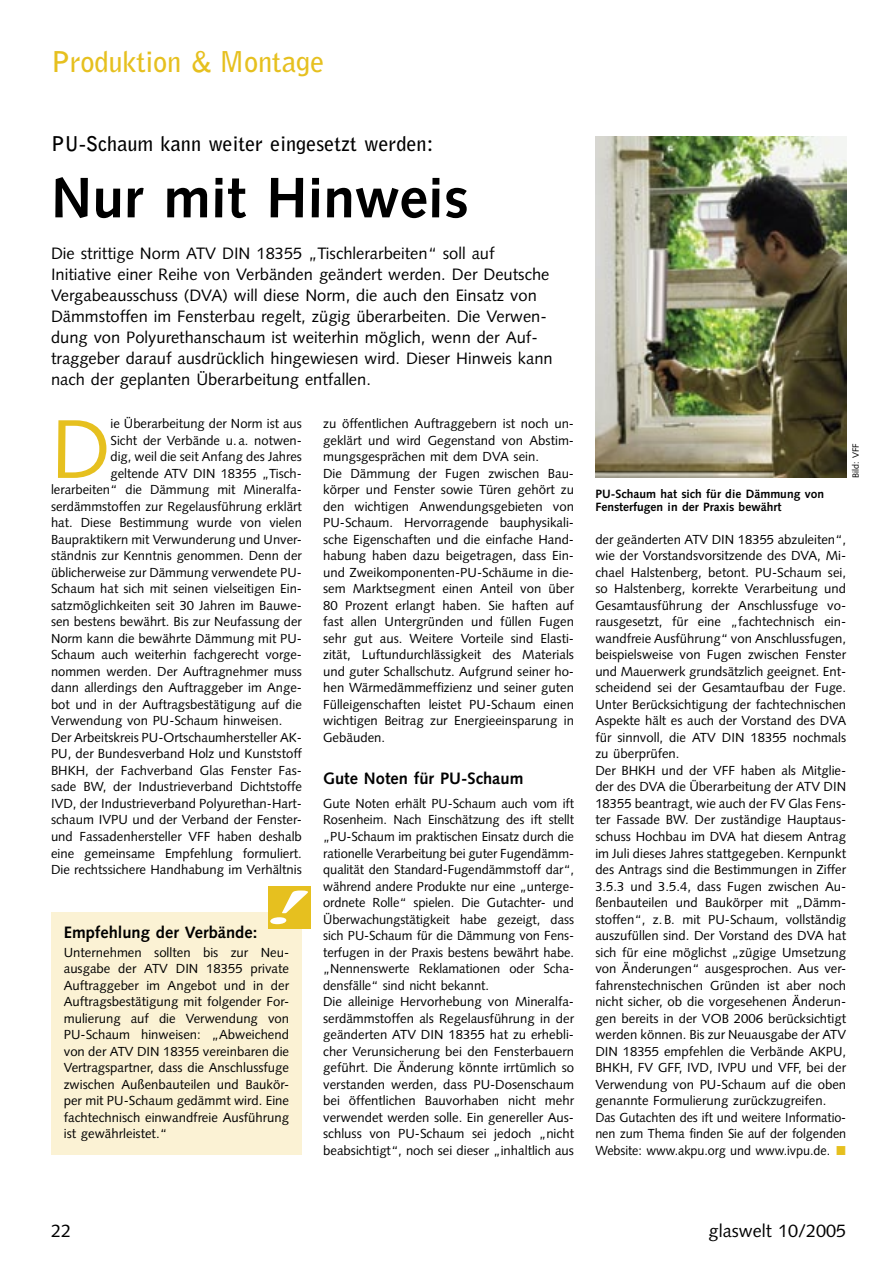
<style>
.page{position:relative;width:893px;height:1263px;background:#fff}
.page>*{position:absolute;margin:0;border:0;box-sizing:border-box;transform-origin:0 0}
.GW_Grundtext_mit_Initial{font:83.25px "Syntax LT Std";color:#e6c01f}
.GW_Headline_38p{font:700 57px "Syntax LT Std";color:#000}
.GW_Rubriken{font:700 28.5px "Bell Gothic Std";letter-spacing:-.01em;color:#e6c01f}
.GW_DZ_schwarz{font:700 20.25px "Bell Gothic Std";color:#000}
.t1{font:18px "Syntax LT Std";color:#000}
.GW_Vorspann_11_14{font:16.5px/21px "Syntax LT Std";color:#000}
.GW_Infokasten_Überschrift{font:700 16.5px "Syntax LT Std";color:#000}
.GW_Zwischenüberschrift_11_14{font:700 16.5px "Syntax LT Std";color:#000}
.GW_Grundtext_8_75_11{font:13.2px/16.5px "Syntax LT Std";color:#000;text-align:justify}
.GW_Grundtext_mit_Initial-2{font:13.2px "Syntax LT Std";color:#000}
.GW_Grundtext_8_75_11-2{font:13.2px/16.5px "Syntax LT Std";color:#000;text-align:justify;scale:.96 1}
.GW_BU_8_9{font:700 12px/13.5px "Syntax LT Std";color:#000}
.GW_Bildvermerk{font:9px "Syntax LT Std";color:#000}
.s1{color:#e6c01f}
</style>
<div class="page">
<img style="left:595px;top:136px;width:251px;height:342px">
<div style="left:51px;top:912px;width:251px;height:242px;background:#fbf2d4"></div>
<div style="left:268px;top:886px;width:42px;height:43px;background:#e6c01f"></div>
<svg style="left:270px;top:890px;width:38px;height:34px"></svg>
<p class="GW_Rubriken" style="left:51px;top:45px;width:275px">Produktion &amp; Montage</p>
<p class="GW_DZ_schwarz" style="left:51px;top:132px;width:384px">PU-Schaum kann weiter eingesetzt werden:</p>
<p class="GW_Headline_38p" style="left:51px;top:165px;width:419px">Nur mit Hinweis</p>
<p class="GW_Vorspann_11_14" style="left:51px;top:243px;width:503px">Die strittige Norm ATV DIN 18355 „Tischlerarbeiten“ soll auf Initiative einer Reihe von Verbänden geändert werden. Der Deutsche Vergabeausschuss (DVA) will diese Norm, die auch den Einsatz von Dämmstoffen im Fensterbau regelt, zügig überarbeiten. Die Verwen&shy;dung von Polyurethanschaum ist weiterhin möglich, wenn der Auf&shy;traggeber darauf ausdrücklich hingewiesen wird. Dieser Hinweis kann nach der geplanten Überarbeitung entfallen.</p>
<p class="GW_Grundtext_mit_Initial" style="left:51px;top:400px;width:61px">D</p>
<p class="GW_Grundtext_mit_Initial-2" style="left:111px;top:416px;width:193px">ie Überarbeitung der Norm ist aus</p>
<p class="GW_Grundtext_mit_Initial-2" style="left:111px;top:432px;width:193px">Sicht der Verbände u. a. notwen-</p>
<p class="GW_Grundtext_mit_Initial-2" style="left:111px;top:449px;width:193px">dig, weil die seit Anfang des Jahres</p>
<p class="GW_Grundtext_mit_Initial-2" style="left:111px;top:465px;width:193px">geltende ATV DIN 18355 „Tisch-</p>
<p class="GW_Grundtext_mit_Initial-2" style="left:51px;top:482px;width:252px">lerarbeiten“ die Dämmung mit Mineralfa-</p>
<p class="GW_Grundtext_mit_Initial-2" style="left:51px;top:498px;width:252px">serdämmstoffen zur Regelausführung erklärt</p>
<p class="GW_Grundtext_mit_Initial-2" style="left:51px;top:515px;width:252px">hat. Diese Bestimmung wurde von vielen</p>
<p class="GW_Grundtext_mit_Initial-2" style="left:51px;top:531px;width:252px">Baupraktikern mit Verwunderung und Unver-</p>
<p class="GW_Grundtext_mit_Initial-2" style="left:51px;top:548px;width:252px">ständnis zur Kenntnis genommen. Denn der</p>
<p class="GW_Grundtext_mit_Initial-2" style="left:51px;top:564px;width:252px">üblicherweise zur Dämmung verwendete PU-</p>
<p class="GW_Grundtext_mit_Initial-2" style="left:51px;top:581px;width:252px">Schaum hat sich mit seinen vielseitigen Ein-</p>
<p class="GW_Grundtext_mit_Initial-2" style="left:51px;top:597px;width:252px">satzmöglichkeiten seit 30 Jahren im Bauwe-</p>
<p class="GW_Grundtext_mit_Initial-2" style="left:51px;top:614px;width:252px">sen bestens bewährt. Bis zur Neufassung der</p>
<p class="GW_Grundtext_mit_Initial-2" style="left:51px;top:630px;width:252px">Norm kann die bewährte Dämmung mit PU-</p>
<p class="GW_Grundtext_mit_Initial-2" style="left:51px;top:647px;width:252px">Schaum auch weiterhin fachgerecht vorge-</p>
<p class="GW_Grundtext_mit_Initial-2" style="left:51px;top:663px;width:252px">nommen werden. Der Auftragnehmer muss</p>
<p class="GW_Grundtext_mit_Initial-2" style="left:51px;top:680px;width:252px">dann allerdings den Auftraggeber im Ange-</p>
<p class="GW_Grundtext_mit_Initial-2" style="left:51px;top:697px;width:252px">bot und in der Auftragsbestätigung auf die</p>
<p class="GW_Grundtext_mit_Initial-2" style="left:51px;top:713px;width:233px">Verwendung von PU-Schaum hinweisen.</p>
<p class="GW_Grundtext_8_75_11" style="left:51px;top:729px;width:252px">Der Arbeitskreis PU-Ortschaumhersteller AK-PU, der Bundesverband Holz und Kunststoff BHKH, der Fachverband Glas Fenster Fas&shy;sade BW, der Industrieverband Dichtstoffe IVD, der Industrieverband Polyurethan-Hart&shy;schaum IVPU und der Verband der Fenster&shy;und Fassadenhersteller VFF haben deshalb eine gemeinsame Empfehlung formuliert.<br>Die rechtssichere Handhabung im Verhältnis</p>
<p class="GW_Infokasten_Überschrift" style="left:64px;top:922px;width:195px">Empfehlung der Verbände:</p>
<p class="GW_Grundtext_8_75_11" style="left:64px;top:944px;width:227px">Unternehmen sollten bis zur Neu&shy;ausgabe der ATV DIN 18355 private Auftraggeber im Angebot und in der Auftragsbestätigung mit folgender For&shy;mulierung auf die Verwendung von PU-Schaum hinweisen: „Abweichend von der ATV DIN 18355 vereinbaren die Vertragspartner, dass die Anschlussfuge zwischen Außenbauteilen und Baukör&shy;per mit PU-Schaum gedämmt wird. Eine fachtechnisch einwandfreie Ausführung ist gewährleistet.“</p>
<p class="GW_Grundtext_8_75_11" style="left:323px;top:416px;width:252px">zu öffentlichen Auftraggebern ist noch un&shy;geklärt und wird Gegenstand von Abstim&shy;mungsgesprächen mit dem DVA sein.</p>
<p class="GW_Grundtext_8_75_11" style="left:323px;top:465px;width:252px">Die Dämmung der Fugen zwischen Bau&shy;körper und Fenster sowie Türen gehört zu den wichtigen Anwendungsgebieten von PU-Schaum. Hervorragende bauphysikali&shy;sche Eigenschaften und die einfache Hand&shy;habung haben dazu beigetragen, dass Ein&shy;und Zweikomponenten-PU-Schäume in die&shy;sem Marktsegment einen Anteil von über 80 Prozent erlangt haben. Sie haften auf fast allen Untergründen und füllen Fugen sehr gut aus. Weitere Vorteile sind Elasti&shy;zität, Luftundurchlässigkeit des Materials und guter Schallschutz. Aufgrund seiner ho&shy;hen Wärmedämmeffizienz und seiner guten Fülleigenschaften leistet PU-Schaum einen wichtigen Beitrag zur Energieeinsparung in Gebäuden.</p>
<p class="GW_Zwischenüberschrift_11_14" style="left:323px;top:769px;width:202px">Gute Noten für PU-Schaum</p>
<p class="GW_Grundtext_8_75_11" style="left:323px;top:795px;width:252px">Gute Noten erhält PU-Schaum auch vom ift Rosenheim. Nach Einschätzung des ift stellt „PU-Schaum im praktischen Einsatz durch die rationelle Verarbeitung bei guter Fugendämm&shy;qualität den Standard-Fugendämmstoff dar“, während andere Produkte nur eine „unterge&shy;ordnete Rolle“ spielen. Die Gutachter- und Überwachungstätigkeit habe gezeigt, dass sich PU-Schaum für die Dämmung von Fens&shy;terfugen in der Praxis bestens bewährt habe. „Nennenswerte Reklamationen oder Scha&shy;densfälle“ sind nicht bekannt.</p>
<p class="GW_Grundtext_8_75_11" style="left:323px;top:993px;width:252px">Die alleinige Hervorhebung von Mineralfa&shy;serdämmstoffen als Regelausführung in der geänderten ATV DIN 18355 hat zu erhebli&shy;cher Verunsicherung bei den Fensterbauern geführt. Die Änderung könnte irrtümlich so verstanden werden, dass PU-Dosenschaum bei öffentlichen Bauvorhaben nicht mehr verwendet werden solle. Ein genereller Aus&shy;schluss von PU-Schaum sei jedoch „nicht beabsichtigt“, noch sei dieser „inhaltlich aus</p>
<p class="GW_BU_8_9" style="left:595px;top:487px;width:230px">PU-Schaum hat sich für die Dämmung von<br>Fensterfugen in der Praxis bewährt</p>
<p class="GW_Bildvermerk" style="left:850px;top:478px;width:36px;rotate:-90deg">Bild: VFF</p>
<p class="GW_Grundtext_8_75_11" style="left:595px;top:531px;width:252px">der geänderten ATV DIN 18355 abzuleiten“, wie der Vorstandsvorsitzende des DVA, Mi&shy;chael Halstenberg, betont. PU-Schaum sei, so Halstenberg, korrekte Verarbeitung und Gesamtausführung der Anschlussfuge vo&shy;rausgesetzt, für eine „fachtechnisch ein&shy;wandfreie Ausführung“ von Anschlussfugen, beispielsweise von Fugen zwischen Fenster und Mauerwerk grundsätzlich geeignet. Ent&shy;scheidend sei der Gesamtaufbau der Fuge.<br>Unter Berücksichtigung der fachtechnischen Aspekte hält es auch der Vorstand des DVA für sinnvoll, die ATV DIN 18355 nochmals zu überprüfen.</p>
<p class="GW_Grundtext_8_75_11" style="left:595px;top:762px;width:252px">Der BHKH und der VFF haben als Mitglie&shy;der des DVA die Überarbeitung der ATV DIN 18355 beantragt, wie auch der FV Glas Fens&shy;ter Fassade BW. Der zuständige Hauptaus&shy;schuss Hochbau im DVA hat diesem Antrag im Juli dieses Jahres stattgegeben. Kernpunkt des Antrags sind die Bestimmungen in Ziffer 3.5.3 und 3.5.4, dass Fugen zwischen Au&shy;ßenbauteilen und Baukörper mit „Dämm&shy;stoffen“, z. B. mit PU-Schaum, vollständig auszufüllen sind. Der Vorstand des DVA hat sich für eine möglichst „zügige Umsetzung von Änderungen“ ausgesprochen. Aus ver&shy;fahrenstechnischen Gründen ist aber noch nicht sicher, ob die vorgesehenen Änderun&shy;gen bereits in der VOB 2006 berücksichtigt werden können. Bis zur Neuausgabe der ATV DIN 18355 empfehlen die Verbände AKPU, BHKH, FV GFF, IVD, IVPU und VFF, bei der Verwendung von PU-Schaum auf die oben genannte Formulierung zurückzugreifen.</p>
<p class="GW_Grundtext_8_75_11-2" style="left:595px;top:1109px;width:263px">Das Gutachten des ift und weitere Informatio&shy;nen zum Thema finden Sie auf der folgenden Website: www.akpu.org und www.ivpu.de. <span class="s1">◼</span></p>
<p class="t1" style="left:51px;top:1220px;width:22px">22</p>
<p class="t1" style="left:709px;top:1220px;width:139px">glaswelt 10/2005</p>
</div>
